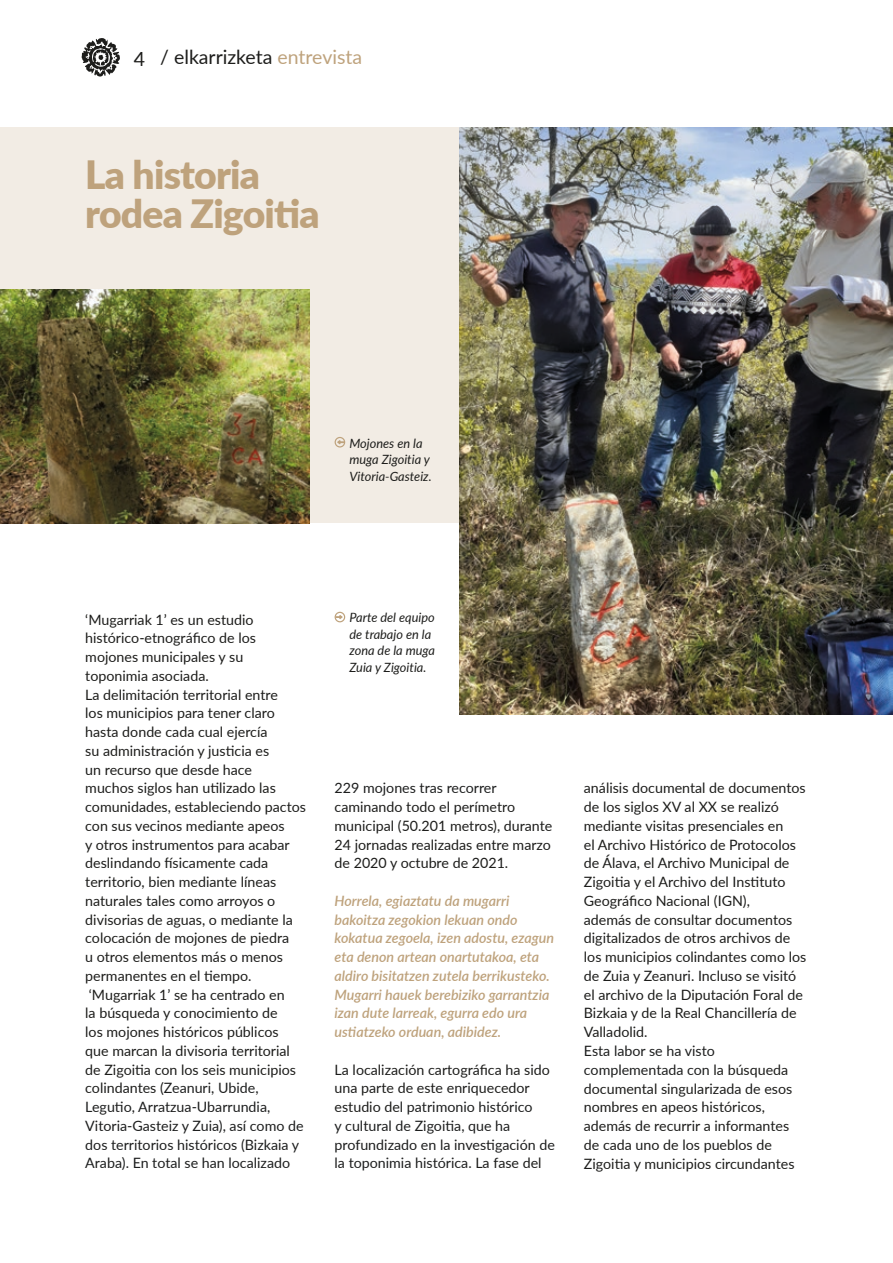
<style>
.page{position:relative;width:893px;height:1263px;background:#fff}
.page>*{position:absolute;margin:0;border:0;box-sizing:border-box;transform-origin:0 0}
.t1{font:900 39px/39px "Lato";letter-spacing:-.02em;color:#bea27c}
.t2{font:19.5px "Lato";color:#1d1d1b}
.t3{font:14.25px/18.8px "Lato";color:#1d1d1b}
.t4{font:italic 600 14.25px/18.8px "Lato";color:#bea27c}
.t5{font:14.25px/18.8px "Lato";color:#1d1e1e}
.t6{font:italic 12.75px/16.5px "Lato";color:#1d1d1b}
.s1{color:#bea27c}
.s2{color:#1d1e1e}
.s3{color:#1d1d1b}
</style>
<div class="page">
<div style="left:0;top:128px;width:893px;height:395px;background:#f2ece4"></div>
<img style="left:459px;top:128px;width:434px;height:586px">
<svg style="left:335px;top:612px;width:10px;height:10px"></svg>
<img style="left:0;top:289px;width:309px;height:234px">
<svg style="left:335px;top:437px;width:10px;height:10px"></svg>
<svg style="left:81px;top:38px;width:39px;height:39px"></svg>
<h2 class="t2" style="left:134px;top:43px;width:230px">4 / elkarrizketa <span class="s1">entrevista</span></h2>
<h1 class="t1" style="left:85px;top:153px;width:236px">La historia rodea Zigoitia</h1>
<p class="t6" style="left:349px;top:434px;width:84px">Mojones en la muga Zigoitia y<br>Vitoria-Gasteiz.</p>
<p class="t3" style="left:85px;top:609px;width:222px">‘Mugarriak 1’ es un estudio histórico-etnográfico de los mojones municipales y su toponimia asociada.<br>La delimitación territorial entre<br>los municipios para tener claro hasta donde cada cual ejercía<br>su administración y justicia es<br>un recurso que desde hace<br>muchos siglos han utilizado las comunidades, estableciendo pactos con sus vecinos mediante apeos<br>y otros instrumentos para acabar deslindando físicamente cada territorio, bien mediante líneas naturales tales como arroyos o divisorias de aguas, o mediante la colocación de mojones de piedra<br>u otros elementos más o menos permanentes en el tiempo. ‘Mugarriak 1’ se ha centrado en<br>la búsqueda y conocimiento de<br>los mojones históricos públicos<br>que marcan la divisoria territorial de Zigoitia con los seis municipios colindantes (<span class="s2">Zeanuri, Ubide,<br>Legutio, Arratzua-Ubarrundia,<br>Vitoria-Gasteiz y Zuia), así como de dos territorios históricos (Bizkaia y<br>Araba). En total se han localizado</span></p>
<p class="t6" style="left:349px;top:609px;width:87px">Parte del equipo de trabajo en la zona de la muga<br>Zuia y Zigoitia.</p>
<p class="t5" style="left:335px;top:778px;width:164px">229 mojones tras recorrer</p>
<p class="t3" style="left:335px;top:797px;width:219px">caminando todo el perímetro municipal (50.201 metros), durante<br>24 jornadas realizadas entre marzo de 2020 y octubre de 2021.</p>
<p class="t4" style="left:335px;top:891px;width:221px">Horrela, egiaztatu da mugarri bakoitza zegokion lekuan ondo kokatua zegoela, izen adostu, ezagun eta denon artean onartutakoa, eta aldiro bisitatzen zutela berrikusteko.<br>Mugarri hauek berebiziko garrantzia izan dute larreak, egurra edo ura ustiatzeko orduan, adibidez.</p>
<p class="t5" style="left:335px;top:1059px;width:222px"><span class="s3">La localización cartográfica ha sido una parte de este enriquecedor estudio de</span>l patrimonio histórico<br>y cultural de Zigoitia, que ha profundizado en la investigación de la toponimia histórica. <span class="s3">La fase del</span></p>
<p class="t3" style="left:584px;top:778px;width:224px">análisis documental de documentos de los siglos XV al XX se realizó mediante visitas presenciales en<br>el Archivo Histórico de Protocolos de Álava, el Archivo Municipal de<br>Zigoitia y el Archivo del Instituto<br>Geográfico Nacional (IGN),<br>además de consultar documentos digitalizados de otros archivos de los municipios colindantes como los de Zuia y Zeanuri. Incluso se visitó el archivo de la Diputación Foral de<br>Bizkaia y de la Real Chancillería de<br>Valladolid.</p>
<p class="t3" style="left:584px;top:1041px;width:212px"><span class="s2">Esta labor se ha visto complementada con</span> la búsqueda documental singularizada de esos nombres en apeos históricos, además de recurrir a informantes de cada uno de los pueblos de<br>Zigoitia y municipios circundantes</p>
</div>
